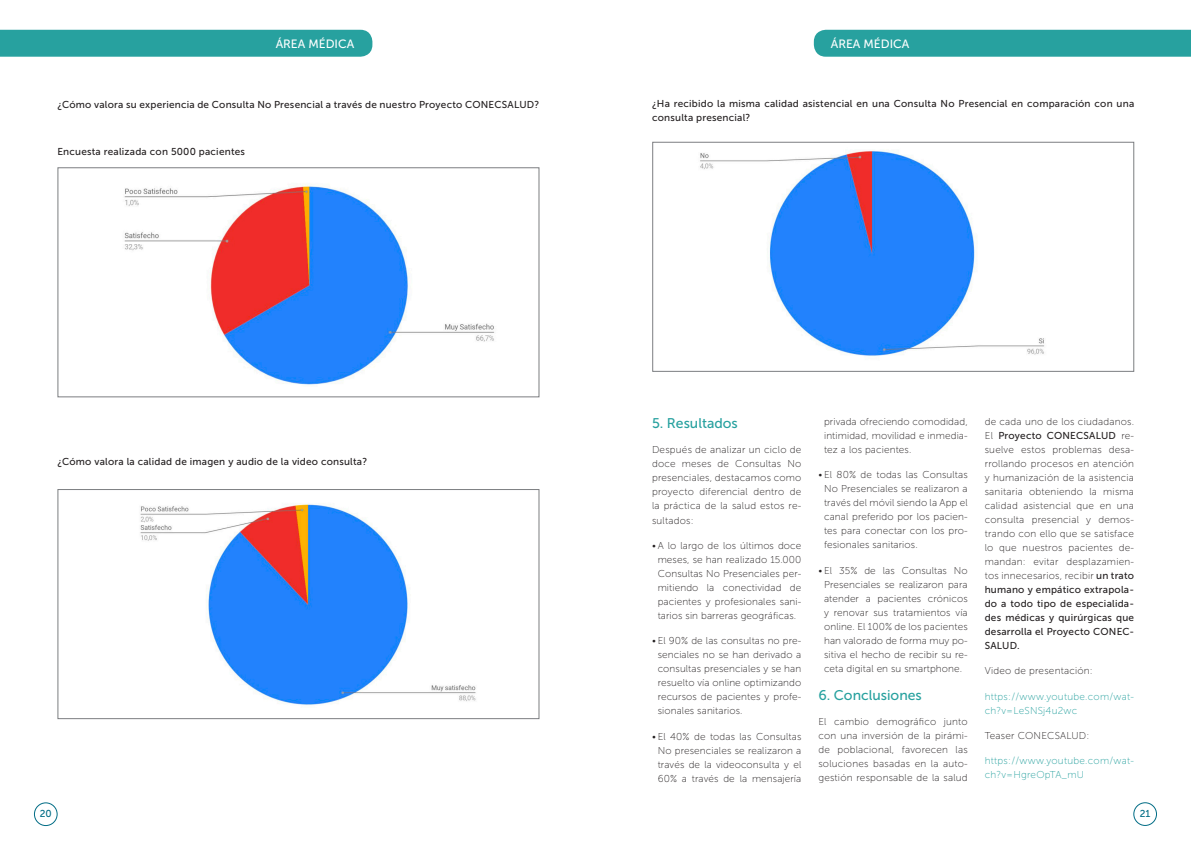
<style>
.page{position:relative;width:1191px;height:842px;background:#fff}
.page>*{position:absolute;margin:0;border:0;box-sizing:border-box;transform-origin:0 0}
.TITULO_MEMORIA{font:14px "Museo Sans 500";color:#27a19f}
.t1{font:12px "Museo Sans 500";color:#fff}
.t2{font:10px/14px "Museo Sans 100";letter-spacing:.01em;color:#231f20;text-align:justify}
.t3{font:10px/14px "Museo Sans 500";letter-spacing:.02em;color:#231f20}
.t4{font:10px/14px "Museo Sans 100";letter-spacing:.025em;color:#27a19f}
.t5{font:10px "Museo Sans 500";color:#006c85}
.s1{font-family:"Museo Sans 500"}
</style>
<div class="page">
<div style="left:34px;top:803px;width:23px;height:23px;border:1px solid #006c85;border-radius:50%"></div>
<div style="left:1133px;top:802px;width:23px;height:24px;border:1px solid #006c85;border-radius:50%"></div>
<img style="left:124px;top:183px;width:371px;height:202px">
<img style="left:700px;top:150px;width:345px;height:207px">
<img style="left:140px;top:504px;width:336px;height:201px">
<div style="left:0;top:30px;width:372px;height:27px;background:#27a19f"></div>
<div style="left:814px;top:30px;width:377px;height:27px;background:#27a19f"></div>
<div style="left:58px;top:167px;width:481px;height:230px;border:1px solid #7c7e81"></div>
<div style="left:58px;top:489px;width:481px;height:230px;border:1px solid #7c7e81"></div>
<div style="left:652px;top:142px;width:482px;height:230px;border:1px solid #7c7e81"></div>
<p class="t1" style="left:276px;top:37px;width:80px">ÁREA MÉDICA</p>
<p class="t1" style="left:831px;top:37px;width:80px">ÁREA MÉDICA</p>
<p class="t3" style="left:57px;top:97px;width:483px">¿Cómo valora su experiencia de Consulta No Presencial a través de nuestro Proyecto CONECSALUD?</p>
<p class="t3" style="left:57px;top:145px;width:189px">Encuesta realizada con 5000 pacientes</p>
<p class="t3" style="left:57px;top:455px;width:311px">¿Cómo valora la calidad de imagen y audio de la video consulta?</p>
<p class="t3" style="left:652px;top:96px;width:483px">¿Ha recibido la misma calidad asistencial en una Consulta No Presencial en comparación con una consulta presencial?</p>
<p class="TITULO_MEMORIA" style="left:652px;top:415px;width:87px">5. Resultados</p>
<p class="t2" style="left:652px;top:443px;width:151px">Después de analizar un ciclo de doce meses de Consultas No presenciales, destacamos como proyecto diferencial dentro de la práctica de la salud estos re&shy;sultados:</p>
<p class="t2" style="left:652px;top:539px;width:151px;text-align:center">• A lo largo de los últimos doce meses, se han realizado 15.000<br>Consultas No Presenciales per&shy;mitiendo la conectividad de pacientes y profesionales sani&shy;tarios sin barreras geográficas.</p>
<p class="t2" style="left:657px;top:634px;width:145px;text-indent:-6px">• El 90% de las consultas no pre&shy;senciales no se han derivado a consultas presenciales y se han resuelto vía online optimizando recursos de pacientes y profe&shy;sionales sanitarios.</p>
<p class="t2" style="left:652px;top:729px;width:151px;text-align:center">• El 40% de todas las Consultas<br>No presenciales se realizaron a través de la videoconsulta y el<br>60% a través de la mensajería</p>
<p class="t2" style="left:824px;top:414px;width:145px">privada ofreciendo comodidad, intimidad, movilidad e inmedia&shy;tez a los pacientes.</p>
<p class="t2" style="left:824px;top:468px;width:145px;text-indent:-6px">• El 80% de todas las Consultas No Presenciales se realizaron a través del móvil siendo la App el canal preferido por los pacien&shy;tes para conectar con los pro&shy;fesionales sanitarios.</p>
<p class="t2" style="left:818px;top:563px;width:151px;text-align:center">• El 35% de las Consultas No<br>Presenciales se realizaron para atender a pacientes crónicos y renovar sus tratamientos vía online. El 100% de los pacientes han valorado de forma muy po&shy;sitiva el hecho de recibir su re&shy;ceta digital en su smartphone.</p>
<p class="TITULO_MEMORIA" style="left:818px;top:687px;width:105px">6. Conclusiones</p>
<p class="t2" style="left:818px;top:715px;width:151px">El cambio demográfico junto con una inversión de la pirámi&shy;de poblacional, favorecen las soluciones basadas en la auto&shy;gestión responsable de la salud</p>
<p class="t2" style="left:984px;top:414px;width:151px">de cada uno de los ciudadanos.<br>El <span class="s1">Proyecto CONECSALUD</span> re&shy;suelve estos problemas desa&shy;rrollando procesos en atención y humanización de la asistencia sanitaria obteniendo la misma calidad asistencial que en una consulta presencial y demos&shy;trando con ello que se satisface lo que nuestros pacientes de&shy;mandan: evitar desplazamien&shy;tos innecesarios, recibir <span class="s1">un trato humano y empático extrapola&shy;do a todo tipo de especialida&shy;des médicas y quirúrgicas que desarrolla el Proyecto CONEC-SALUD.</span></p>
<p class="t2" style="left:984px;top:664px;width:110px">Video de presentación:</p>
<p class="t4" style="left:984px;top:689px;width:151px">https://www.youtube.com/wat&shy;ch?v=LeSNSj4u2wc</p>
<p class="t2" style="left:984px;top:729px;width:106px">Teaser CONECSALUD:</p>
<p class="t4" style="left:984px;top:754px;width:151px">https://www.youtube.com/wat&shy;ch?v=HgreOpTA_mU</p>
<p class="t5" style="left:40px;top:808px;width:13px">20</p>
<p class="t5" style="left:1139px;top:808px;width:12px">21</p>
</div>
